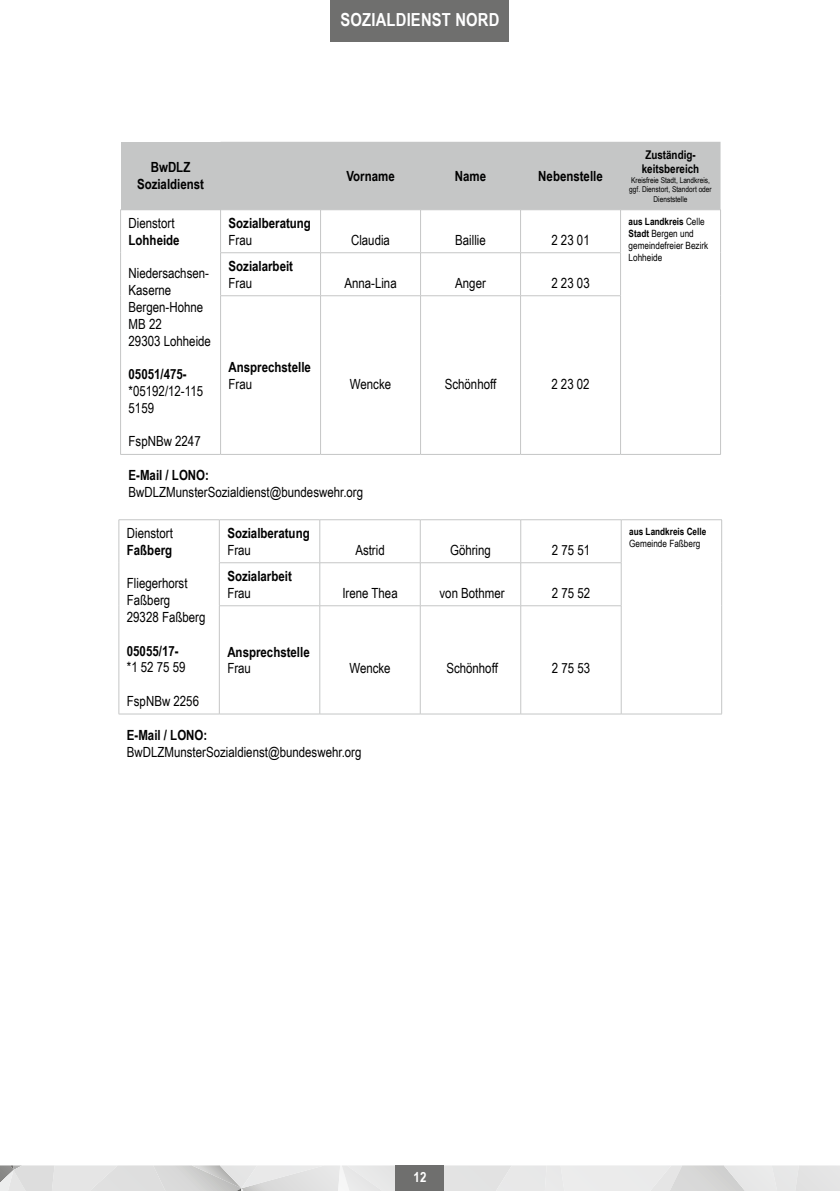
<style>
.page{position:relative;width:840px;height:1191px;background:#fff}
.page>*{position:absolute;margin:0;border:0;box-sizing:border-box;transform-origin:0 0}
.t1{font:700 18px "Arial Narrow";letter-spacing:.01em;color:#fff}
.t2{font:14px/16.8px "Arial Narrow";color:#000}
.t3{font:700 14px/16.8px "Arial Narrow";color:#000;text-align:center}
.t4{font:700 14px "Arial Narrow";color:#fff}
.t5{font:700 12px/14.4px "Arial Narrow";color:#000}
.t6{font:10px/12px "Arial Narrow";color:#000}
.t7{font:700 10px "Arial Narrow";color:#000}
.t8{font:8px/9.6px "Arial Narrow";color:#000;text-align:center}
.s1{font-weight:700}
</style>
<div class="page">
<svg style="left:0;top:1165px;width:839px;height:26px;fill:#e5e5e5"></svg>
<div style="left:395px;top:1165px;width:49px;height:26px;background:#6f6f6e"></div>
<div style="left:330px;top:0;width:179px;height:41px;background:#6f6f6e"></div>
<div style="left:120px;top:142px;width:100px;height:68px;background:#c5c6c6"></div>
<div style="left:220px;top:142px;width:500px;height:67px;background:#c5c6c6"></div>
<hr style="left:120px;top:210px;width:1px;height:43px;background:#c5c6c6">
<hr style="left:120px;top:253px;width:1px;height:43px;background:#c5c6c6">
<hr style="left:120px;top:296px;width:1px;height:158px;background:#c5c6c6">
<hr style="left:220px;top:209px;width:100px;height:1px;background:#c5c6c6">
<hr style="left:320px;top:209px;width:100px;height:1px;background:#c5c6c6">
<hr style="left:420px;top:209px;width:100px;height:1px;background:#c5c6c6">
<hr style="left:520px;top:209px;width:100px;height:1px;background:#c5c6c6">
<hr style="left:620px;top:209px;width:100px;height:1px;background:#c5c6c6">
<hr style="left:220px;top:210px;width:1px;height:42px;background:#c5c6c6">
<hr style="left:320px;top:210px;width:1px;height:42px;background:#c5c6c6">
<hr style="left:320px;top:296px;width:1px;height:158px;background:#c5c6c6">
<hr style="left:320px;top:295px;width:100px;height:1px;background:#c5c6c6">
<hr style="left:420px;top:295px;width:100px;height:1px;background:#c5c6c6">
<hr style="left:520px;top:295px;width:100px;height:1px;background:#c5c6c6">
<hr style="left:420px;top:210px;width:1px;height:42px;background:#c5c6c6">
<hr style="left:520px;top:210px;width:1px;height:42px;background:#c5c6c6">
<hr style="left:420px;top:296px;width:1px;height:158px;background:#c5c6c6">
<hr style="left:520px;top:296px;width:1px;height:158px;background:#c5c6c6">
<hr style="left:620px;top:210px;width:1px;height:42px;background:#c5c6c6">
<hr style="left:620px;top:296px;width:1px;height:158px;background:#c5c6c6">
<hr style="left:719px;top:210px;width:1px;height:43px;background:#c5c6c6">
<hr style="left:719px;top:253px;width:1px;height:43px;background:#c5c6c6">
<hr style="left:719px;top:296px;width:1px;height:158px;background:#c5c6c6">
<hr style="left:220px;top:253px;width:1px;height:42px;background:#c5c6c6">
<hr style="left:220px;top:252px;width:100px;height:1px;background:#c5c6c6">
<hr style="left:320px;top:252px;width:100px;height:1px;background:#c5c6c6">
<hr style="left:420px;top:252px;width:100px;height:1px;background:#c5c6c6">
<hr style="left:520px;top:252px;width:100px;height:1px;background:#c5c6c6">
<hr style="left:320px;top:454px;width:100px;height:1px;background:#c5c6c6">
<hr style="left:420px;top:454px;width:100px;height:1px;background:#c5c6c6">
<hr style="left:520px;top:454px;width:100px;height:1px;background:#c5c6c6">
<hr style="left:320px;top:253px;width:1px;height:42px;background:#c5c6c6">
<hr style="left:420px;top:253px;width:1px;height:42px;background:#c5c6c6">
<hr style="left:520px;top:253px;width:1px;height:42px;background:#c5c6c6">
<hr style="left:620px;top:253px;width:1px;height:42px;background:#c5c6c6">
<hr style="left:220px;top:296px;width:1px;height:158px;background:#c5c6c6">
<hr style="left:220px;top:295px;width:100px;height:1px;background:#c5c6c6">
<hr style="left:120px;top:454px;width:100px;height:1px;background:#c5c6c6">
<hr style="left:220px;top:454px;width:100px;height:1px;background:#c5c6c6">
<hr style="left:620px;top:454px;width:100px;height:1px;background:#c5c6c6">
<hr style="left:118px;top:520px;width:1px;height:43px;background:#c5c6c6">
<hr style="left:118px;top:563px;width:1px;height:43px;background:#c5c6c6">
<hr style="left:118px;top:606px;width:1px;height:108px;background:#c5c6c6">
<hr style="left:118px;top:519px;width:101px;height:1px;background:#c5c6c6">
<hr style="left:219px;top:520px;width:1px;height:42px;background:#c5c6c6">
<hr style="left:219px;top:519px;width:100px;height:1px;background:#c5c6c6">
<hr style="left:319px;top:520px;width:1px;height:42px;background:#c5c6c6">
<hr style="left:319px;top:519px;width:101px;height:1px;background:#c5c6c6">
<hr style="left:420px;top:519px;width:100px;height:1px;background:#c5c6c6">
<hr style="left:520px;top:519px;width:101px;height:1px;background:#c5c6c6">
<hr style="left:419px;top:520px;width:1px;height:42px;background:#c5c6c6">
<hr style="left:520px;top:520px;width:1px;height:42px;background:#c5c6c6">
<hr style="left:620px;top:520px;width:1px;height:42px;background:#c5c6c6">
<hr style="left:621px;top:519px;width:100px;height:1px;background:#c5c6c6">
<hr style="left:721px;top:520px;width:1px;height:43px;background:#c5c6c6">
<hr style="left:721px;top:563px;width:1px;height:43px;background:#c5c6c6">
<hr style="left:721px;top:606px;width:1px;height:108px;background:#c5c6c6">
<hr style="left:219px;top:563px;width:1px;height:42px;background:#c5c6c6">
<hr style="left:219px;top:562px;width:100px;height:1px;background:#c5c6c6">
<hr style="left:319px;top:562px;width:101px;height:1px;background:#c5c6c6">
<hr style="left:420px;top:562px;width:100px;height:1px;background:#c5c6c6">
<hr style="left:520px;top:562px;width:101px;height:1px;background:#c5c6c6">
<hr style="left:319px;top:563px;width:1px;height:42px;background:#c5c6c6">
<hr style="left:419px;top:563px;width:1px;height:42px;background:#c5c6c6">
<hr style="left:520px;top:563px;width:1px;height:42px;background:#c5c6c6">
<hr style="left:620px;top:563px;width:1px;height:42px;background:#c5c6c6">
<hr style="left:219px;top:606px;width:1px;height:108px;background:#c5c6c6">
<hr style="left:219px;top:605px;width:100px;height:1px;background:#c5c6c6">
<hr style="left:319px;top:605px;width:101px;height:1px;background:#c5c6c6">
<hr style="left:420px;top:605px;width:100px;height:1px;background:#c5c6c6">
<hr style="left:520px;top:605px;width:101px;height:1px;background:#c5c6c6">
<hr style="left:319px;top:606px;width:1px;height:108px;background:#c5c6c6">
<hr style="left:419px;top:606px;width:1px;height:108px;background:#c5c6c6">
<hr style="left:520px;top:606px;width:1px;height:108px;background:#c5c6c6">
<hr style="left:620px;top:606px;width:1px;height:108px;background:#c5c6c6">
<hr style="left:118px;top:713px;width:101px;height:1px;background:#c5c6c6">
<hr style="left:219px;top:713px;width:100px;height:1px;background:#c5c6c6">
<hr style="left:319px;top:713px;width:101px;height:1px;background:#c5c6c6">
<hr style="left:420px;top:713px;width:100px;height:1px;background:#c5c6c6">
<hr style="left:520px;top:713px;width:101px;height:1px;background:#c5c6c6">
<hr style="left:621px;top:713px;width:100px;height:1px;background:#c5c6c6">
<p class="t1" style="left:340px;top:6px;width:160px">SOZIALDIENST NORD</p>
<p class="t3" style="left:137px;top:158px;width:68px">BwDLZ<br>Sozialdienst</p>
<p class="t3" style="left:346px;top:167px;width:50px">Vorname</p>
<p class="t3" style="left:454px;top:167px;width:33px">Name</p>
<p class="t3" style="left:538px;top:167px;width:66px">Nebenstelle</p>
<p class="t2" style="left:128px;top:214px;width:47px">Dienstort</p>
<p class="t3" style="left:128px;top:231px;width:53px">Lohheide</p>
<p class="t2" style="left:128px;top:264px;width:84px">Niedersachsen-<br>Kaserne<br>Bergen-Hohne<br>MB 22<br>29303 Lohheide</p>
<p class="t3" style="left:128px;top:365px;width:60px">05051/475-</p>
<p class="t2" style="left:128px;top:382px;width:76px">*05192/12-115<br>5159</p>
<p class="t2" style="left:128px;top:432px;width:74px">FspNBw 2247</p>
<p class="t3" style="left:228px;top:214px;width:84px">Sozialberatung</p>
<p class="t2" style="left:228px;top:231px;width:25px">Frau</p>
<p class="t2" style="left:351px;top:231px;width:40px">Claudia</p>
<p class="t2" style="left:455px;top:231px;width:32px">Baillie</p>
<p class="t2" style="left:551px;top:231px;width:40px">2 23 01</p>
<p class="t3" style="left:228px;top:257px;width:66px">Sozialarbeit</p>
<p class="t2" style="left:228px;top:274px;width:25px">Frau</p>
<p class="t2" style="left:344px;top:274px;width:54px">Anna-Lina</p>
<p class="t2" style="left:455px;top:274px;width:32px">Anger</p>
<p class="t2" style="left:551px;top:274px;width:40px">2 23 03</p>
<p class="t3" style="left:228px;top:358px;width:84px">Ansprechstelle</p>
<p class="t2" style="left:228px;top:375px;width:25px">Frau</p>
<p class="t2" style="left:349px;top:375px;width:43px">Wencke</p>
<p class="t2" style="left:444px;top:375px;width:53px">Schönhoff</p>
<p class="t2" style="left:551px;top:375px;width:40px">2 23 02</p>
<p class="t3" style="left:128px;top:466px;width:82px">E-Mail / LONO:</p>
<p class="t2" style="left:128px;top:483px;width:236px">BwDLZMunsterSozialdienst@bundeswehr.org</p>
<p class="t2" style="left:127px;top:524px;width:47px">Dienstort</p>
<p class="t3" style="left:127px;top:541px;width:47px">Faßberg</p>
<p class="t2" style="left:127px;top:574px;width:80px">Fliegerhorst<br>Faßberg<br>29328 Faßberg</p>
<p class="t3" style="left:127px;top:641px;width:53px">05055/17-</p>
<p class="t2" style="left:127px;top:658px;width:60px">*1 52 75 59</p>
<p class="t2" style="left:127px;top:692px;width:74px">FspNBw 2256</p>
<p class="t3" style="left:227px;top:524px;width:84px">Sozialberatung</p>
<p class="t2" style="left:227px;top:541px;width:25px">Frau</p>
<p class="t2" style="left:355px;top:541px;width:31px">Astrid</p>
<p class="t2" style="left:450px;top:541px;width:42px">Göhring</p>
<p class="t2" style="left:551px;top:541px;width:40px">2 75 51</p>
<p class="t3" style="left:227px;top:567px;width:66px">Sozialarbeit</p>
<p class="t2" style="left:227px;top:584px;width:25px">Frau</p>
<p class="t2" style="left:342px;top:584px;width:57px">Irene Thea</p>
<p class="t2" style="left:439px;top:584px;width:67px">von Bothmer</p>
<p class="t2" style="left:551px;top:584px;width:40px">2 75 52</p>
<p class="t3" style="left:227px;top:642px;width:84px">Ansprechstelle</p>
<p class="t2" style="left:227px;top:659px;width:25px">Frau</p>
<p class="t2" style="left:349px;top:659px;width:43px">Wencke</p>
<p class="t2" style="left:446px;top:659px;width:53px">Schönhoff</p>
<p class="t2" style="left:551px;top:659px;width:40px">2 75 53</p>
<p class="t3" style="left:127px;top:726px;width:82px">E-Mail / LONO:</p>
<p class="t2" style="left:127px;top:743px;width:236px">BwDLZMunsterSozialdienst@bundeswehr.org</p>
<p class="t5" style="left:641px;top:146px;width:59px">Zuständig&shy;keitsbereich</p>
<p class="t8" style="left:629px;top:175px;width:84px">Kreisfreie Stadt, Landkreis, ggf. Dienstort, Standort oder<br>Dienststelle</p>
<p class="t6" style="left:628px;top:215px;width:81px"><span class="s1">aus Landkreis</span> Celle<br><span class="s1">Stadt</span> Bergen und gemeindefreier Bezirk<br>Lohheide</p>
<p class="t7" style="left:629px;top:524px;width:79px">aus Landkreis Celle</p>
<p class="t6" style="left:629px;top:537px;width:73px">Gemeinde Faßberg</p>
<p class="t4" style="left:413px;top:1166px;width:14px">12</p>
</div>
